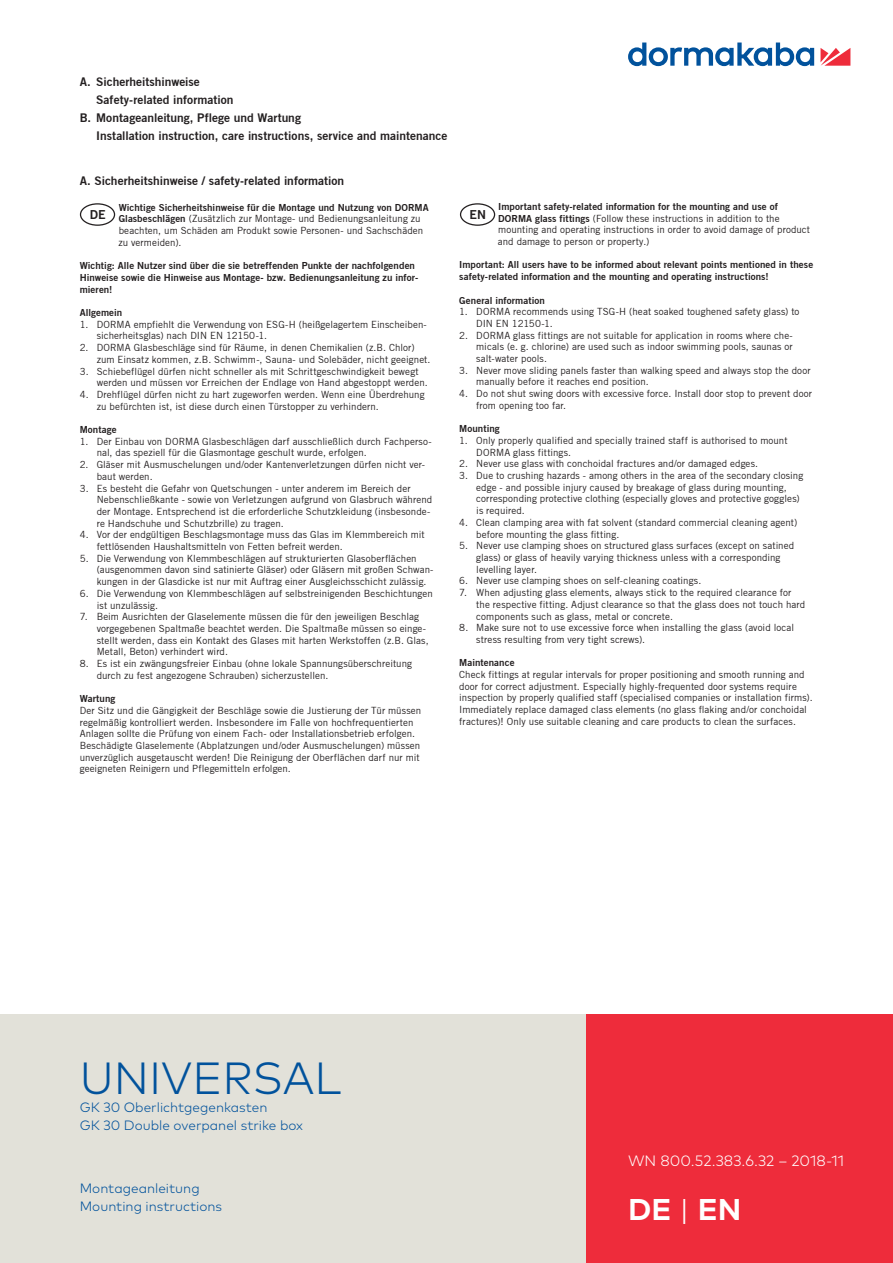
<style>
.page{position:relative;width:893px;height:1263px;background:#fff}
.page>*{position:absolute;margin:0;border:0;box-sizing:border-box;transform-origin:0 0}
.t1{font:300 45px "Mark Pro";color:#01529c}
.t2{font:700 30px "Mark Pro";color:#fff}
.t3{font:300 15px "Mark Pro";color:#fff}
.t4{font:300 13.5px/18px "Mark Pro";color:#01529c}
.t5{font:12.3px "Trade Gothic Bold Two";color:#231f20}
.t6{font:12px "Trade Gothic Bold Two";color:#231f20}
.t7{font:9.75px/11.7px "Trade Gothic";letter-spacing:.005em;color:#231f20}
.t8{font:9.75px/11.7px "Trade Gothic Bold Two";letter-spacing:.01em;color:#231f20}
.s1{font-family:"Trade Gothic Bold Two"}
.s2{font-weight:300}
</style>
<div class="page">
<div style="left:585px;top:1015px;width:308px;height:248px;background:#ee2c3b"></div>
<svg style="left:820px;top:48px;width:30px;height:18px"></svg>
<svg style="left:628px;top:43px;width:186px;height:23px"></svg>
<div style="left:0;top:1015px;width:585px;height:248px;background:#e2e1d9"></div>
<div style="left:80px;top:203px;width:35px;height:23px;border:1px solid #231f20;border-radius:50%"></div>
<div style="left:460px;top:203px;width:35px;height:23px;border:1px solid #231f20;border-radius:50%"></div>
<p class="t6" style="left:80px;top:76px;width:122px">A. Sicherheitshinweise</p>
<p class="t6" style="left:96px;top:94px;width:139px">Safety-related information</p>
<p class="t6" style="left:80px;top:112px;width:223px">B. Montageanleitung, Pflege und Wartung</p>
<p class="t6" style="left:96px;top:130px;width:353px">Installation instruction, care instructions, service and maintenance</p>
<p class="t6" style="left:80px;top:175px;width:266px">A. Sicherheitshinweise / safety-related information</p>
<p class="t8" style="left:119px;top:202px;width:311px">Wichtige Sicherheitshinweise für die Montage und Nutzung von DORMA</p>
<p class="t7" style="left:118px;top:214px;width:306px"><span class="s1">Glasbeschlägen</span> (Zusätzlich zur Montage- und Bedienungsanleitung zu beachten, um Schäden am Produkt sowie Personen- und Sachschäden zu vermeiden).</p>
<p class="t8" style="left:80px;top:260px;width:340px">Wichtig: Alle Nutzer sind über die sie betreffenden Punkte der nachfolgenden<br>Hinweise sowie die Hinweise aus Montage- bzw. Bedienungsanleitung zu infor&shy;mieren!</p>
<p class="t8" style="left:80px;top:307px;width:44px">Allgemein</p>
<p class="t7" style="left:97px;top:319px;width:332px;text-indent:-17px">1. DORMA empfiehlt die Verwendung von ESG-H (heißgelagertem Einscheiben&shy;sicherheitsglas) nach DIN EN 12150-1.</p>
<p class="t7" style="left:97px;top:342px;width:335px;text-indent:-17px">2. DORMA Glasbeschläge sind für Räume, in denen Chemikalien (z.B. Chlor) zum Einsatz kommen, z.B. Schwimm-, Sauna- und Solebäder, nicht geeignet.</p>
<p class="t7" style="left:97px;top:366px;width:333px;text-indent:-17px">3. Schiebeflügel dürfen nicht schneller als mit Schrittgeschwindigkeit bewegt werden und müssen vor Erreichen der Endlage von Hand abgestoppt werden.</p>
<p class="t7" style="left:97px;top:389px;width:329px;text-indent:-17px">4. Drehflügel dürfen nicht zu hart zugeworfen werden. Wenn eine Überdrehung zu befürchten ist, ist diese durch einen Türstopper zu verhindern.</p>
<p class="t8" style="left:80px;top:424px;width:39px">Montage</p>
<p class="t7" style="left:97px;top:436px;width:336px;text-indent:-17px">1. Der Einbau von DORMA Glasbeschlägen darf ausschließlich durch Fachperso&shy;nal, das speziell für die Glasmontage geschult wurde, erfolgen.</p>
<p class="t7" style="left:97px;top:459px;width:330px;text-indent:-17px">2. Gläser mit Ausmuschelungen und/oder Kantenverletzungen dürfen nicht ver&shy;baut werden.</p>
<p class="t7" style="left:97px;top:483px;width:337px;text-indent:-17px">3. Es besteht die Gefahr von Quetschungen - unter anderem im Bereich der Nebenschließkante - sowie von Verletzungen aufgrund von Glasbruch während der Montage. Entsprechend ist die erforderliche Schutzkleidung (insbesonde&shy;re Handschuhe und Schutzbrille) zu tragen.</p>
<p class="t7" style="left:97px;top:529px;width:330px;text-indent:-17px">4. Vor der endgültigen Beschlagsmontage muss das Glas im Klemmbereich mit fettlösenden Haushaltsmitteln von Fetten befreit werden.</p>
<p class="t7" style="left:97px;top:553px;width:338px;text-indent:-17px">5. Die Verwendung von Klemmbeschlägen auf strukturierten Glasoberflächen (ausgenommen davon sind satinierte Gläser) oder Gläsern mit großen Schwan&shy;kungen in der Glasdicke ist nur mit Auftrag einer Ausgleichsschicht zulässig.</p>
<p class="t7" style="left:97px;top:588px;width:338px;text-indent:-17px">6. Die Verwendung von Klemmbeschlägen auf selbstreinigenden Beschichtungen ist unzulässig.</p>
<p class="t7" style="left:97px;top:611px;width:333px;text-indent:-17px">7. Beim Ausrichten der Glaselemente müssen die für den jeweiligen Beschlag vorgegebenen Spaltmaße beachtet werden. Die Spaltmaße müssen so einge&shy;stellt werden, dass ein Kontakt des Glases mit harten Werkstoffen (z.B. Glas, Metall, Beton) verhindert wird.</p>
<p class="t7" style="left:97px;top:658px;width:317px;text-indent:-17px">8. Es ist ein zwängungsfreier Einbau (ohne lokale Spannungsüberschreitung durch zu fest angezogene Schrauben) sicherzustellen.</p>
<p class="t8" style="left:80px;top:693px;width:37px">Wartung</p>
<p class="t7" style="left:80px;top:705px;width:343px">Der Sitz und die Gängigkeit der Beschläge sowie die Justierung der Tür müssen regelmäßig kontrolliert werden. Insbesondere im Falle von hochfrequentierten Anlagen sollte die Prüfung von einem Fach- oder Installationsbetrieb erfolgen.<br>Beschädigte Glaselemente (Abplatzungen und/oder Ausmuschelungen) müssen unverzüglich ausgetauscht werden! Die Reinigung der Oberflächen darf nur mit geeigneten Reinigern und Pflegemitteln erfolgen.</p>
<p class="t5" style="left:90px;top:208px;width:17px">DE</p>
<p class="t8" style="left:498px;top:201px;width:281px">Important safety-related information for the mounting and use of</p>
<p class="t7" style="left:498px;top:213px;width:314px"><span class="s1">DORMA glass fittings</span> (Follow these instructions in addition to the mounting and operating instructions in order to avoid damage of product and damage to person or property.)</p>
<p class="t8" style="left:459px;top:260px;width:355px">Important: All users have to be informed about relevant points mentioned in these safety-related information and the mounting and operating instructions!</p>
<p class="t8" style="left:459px;top:295px;width:87px">General information</p>
<p class="t7" style="left:476px;top:306px;width:325px;text-indent:-17px">1. DORMA recommends using TSG-H (heat soaked toughened safety glass) to<br>DIN EN 12150-1.</p>
<p class="t7" style="left:476px;top:330px;width:318px;text-align:justify;text-indent:-17px">2. DORMA glass fittings are not suitable for application in rooms where che&shy;micals (e. g. chlorine) are used such as indoor swimming pools, saunas or salt-water pools.</p>
<p class="t7" style="left:476px;top:365px;width:336px;text-indent:-17px">3. Never move sliding panels faster than walking speed and always stop the door manually before it reaches end position.</p>
<p class="t7" style="left:476px;top:388px;width:337px;text-indent:-17px">4. Do not shut swing doors with excessive force. Install door stop to prevent door from opening too far.</p>
<p class="t8" style="left:459px;top:423px;width:42px">Mounting</p>
<p class="t7" style="left:476px;top:435px;width:313px;text-indent:-17px">1. Only properly qualified and specially trained staff is authorised to mount<br>DORMA glass fittings.</p>
<p class="t7" style="left:459px;top:458px;width:300px">2. Never use glass with conchoidal fractures and/or damaged edges.</p>
<p class="t7" style="left:476px;top:470px;width:328px;text-indent:-17px">3. Due to crushing hazards - among others in the area of the secondary closing edge - and possible injury caused by breakage of glass during mounting, corresponding protective clothing (especially gloves and protective goggles) is required.</p>
<p class="t7" style="left:476px;top:517px;width:323px;text-indent:-17px">4. Clean clamping area with fat solvent (standard commercial cleaning agent) before mounting the glass fitting.</p>
<p class="t7" style="left:476px;top:540px;width:319px;text-indent:-17px">5. Never use clamping shoes on structured glass surfaces (except on satined glass) or glass of heavily varying thickness unless with a corresponding levelling layer.</p>
<p class="t7" style="left:459px;top:575px;width:244px">6. Never use clamping shoes on self-cleaning coatings.</p>
<p class="t7" style="left:476px;top:587px;width:330px;text-indent:-17px">7. When adjusting glass elements, always stick to the required clearance for the respective fitting. Adjust clearance so that the glass does not touch hard components such as glass, metal or concrete.</p>
<p class="t7" style="left:476px;top:622px;width:319px;text-indent:-17px">8. Make sure not to use excessive force when installing the glass (avoid local stress resulting from very tight screws).</p>
<p class="t8" style="left:459px;top:657px;width:57px">Maintenance</p>
<p class="t7" style="left:459px;top:669px;width:355px">Check fittings at regular intervals for proper positioning and smooth running and door for correct adjustment. Especially highly-frequented door systems require inspection by properly qualified staff (specialised companies or installation firms).<br>Immediately replace damaged class elements (no glass flaking and/or conchoidal fractures)! Only use suitable cleaning and care products to clean the surfaces.</p>
<p class="t5" style="left:470px;top:208px;width:18px">EN</p>
<h1 class="t1" style="left:80px;top:1055px;width:263px">UNIVERSAL</h1>
<h3 class="t4" style="left:80px;top:1098px;width:225px">GK 30 Oberlichtgegenkasten<br>GK 30 Double overpanel strike box</h3>
<h3 class="t4" style="left:80px;top:1179px;width:144px">Montageanleitung<br>Mounting instructions</h3>
<h3 class="t3" style="left:628px;top:1153px;width:218px">WN 800.52.383.6.32 – 2018-11</h3>
<h2 class="t2" style="left:628px;top:1199px;width:115px">DE <span class="s2">|</span> EN</h2>
</div>
